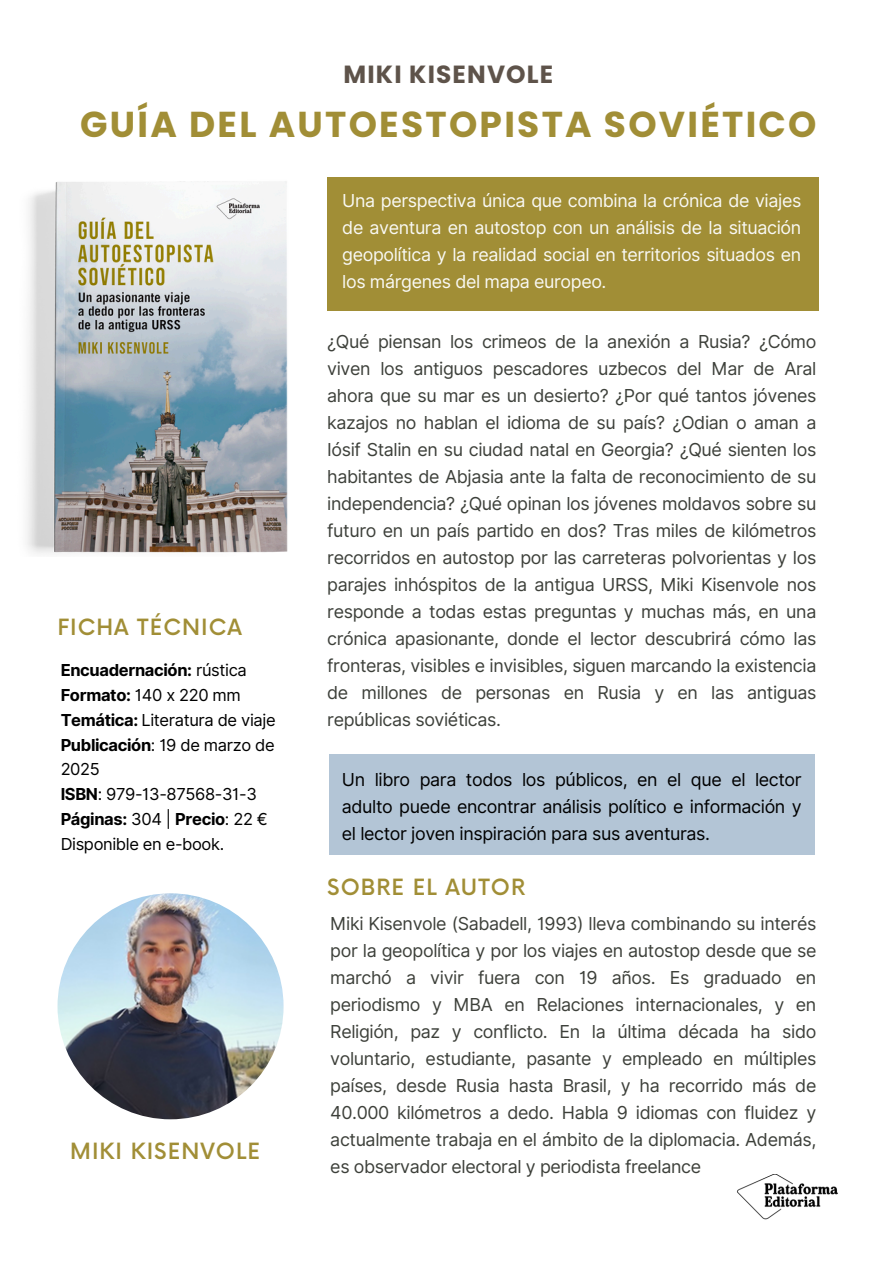
<style>
.page{position:relative;width:894px;height:1264px;background:#fff}
.page>*{position:absolute;margin:0;border:0;box-sizing:border-box;transform-origin:0 0}
.t1{font:700 36px "Poppins";letter-spacing:.065em;color:#a18e36}
.t2{font:700 24.75px "Poppins";letter-spacing:.045em;color:#5e534a}
.t3{font:500 21.75px "Now";letter-spacing:.045em;color:#a18e36}
.t4{font:17.85px/27px "Inter";letter-spacing:-.02em;color:#3d403a;text-align:justify}
.t5{font:17.85px/27px "Inter";letter-spacing:-.02em;color:#f9f9f4;text-align:justify}
.t6{font:17.85px/27px "Inter";letter-spacing:-.02em;color:#000;text-align:justify}
.t7{font:16.5px/24.8px "Inter";letter-spacing:-.02em;color:#000}
.t8{font:700 16.5px "Inter";letter-spacing:-.02em;color:#000}
.s1{font-weight:400}
.s2{font-weight:700}
</style>
<div class="page">
<img style="left:737px;top:1174px;width:101px;height:46px">
<img style="left:57px;top:893px;width:226px;height:226px;border-radius:50%">
<div style="left:327px;top:177px;width:491px;height:133px;background:#a18e36"></div>
<div style="left:329px;top:754px;width:485px;height:100px;background:#b3c5d6"></div>
<img style="left:27px;top:181px;width:261px;height:373px">
<p class="t2" style="left:343px;top:57px;width:211px">MIKI KISENVOLE</p>
<p class="t1" style="left:80px;top:99px;width:737px">GUÍA DEL AUTOESTOPISTA SOVIÉTICO</p>
<p class="t3" style="left:57px;top:615px;width:186px">FICHA TÉCNICA</p>
<p class="t8" style="left:61px;top:660px;width:188px">Encuadernación: <span class="s1">rústica</span></p>
<p class="t7" style="left:61px;top:682px;width:182px"><span class="s2">Formato:</span> 140 x 220 mm</p>
<p class="t7" style="left:61px;top:707px;width:216px"><span class="s2">Temática:</span> Literatura de viaje</p>
<p class="t7" style="left:61px;top:732px;width:215px"><span class="s2">Publicación</span>: 19 de marzo de<br>2025</p>
<p class="t7" style="left:61px;top:781px;width:198px"><span class="s2">ISBN</span>: 979-13-87568-31-3</p>
<p class="t8" style="left:61px;top:809px;width:209px">Páginas: <span class="s1">304 |</span> Precio<span class="s1">: 22 €</span></p>
<h3 class="t7" style="left:61px;top:831px;width:165px">Disponible en e-book.</h3>
<h3 class="t3" style="left:70px;top:1139px;width:191px">MIKI KISENVOLE</h3>
<p class="t5" style="left:342px;top:187px;width:460px">Una perspectiva única que combina la crónica de viajes de aventura en autostop con un análisis de la situación geopolítica y la realidad social en territorios situados en los márgenes del mapa europeo.</p>
<h3 class="t4" style="left:327px;top:328px;width:490px">¿Qué piensan los crimeos de la anexión a Rusia? ¿Cómo viven los antiguos pescadores uzbecos del Mar de Aral ahora que su mar es un desierto? ¿Por qué tantos jóvenes kazajos no hablan el idioma de su país? ¿Odian o aman a Iósif Stalin en su ciudad natal en Georgia? ¿Qué sienten los habitantes de Abjasia ante la falta de reconocimiento de su independencia? ¿Qué opinan los jóvenes moldavos sobre su futuro en un país partido en dos? Tras miles de kilómetros recorridos en autostop por las carreteras polvorientas y los parajes inhóspitos de la antigua URSS, Miki Kisenvole nos responde a todas estas preguntas y muchas más, en una crónica apasionante, donde el lector descubrirá cómo las fronteras, visibles e invisibles, siguen marcando la existencia de millones de personas en Rusia y en las antiguas repúblicas soviéticas.</h3>
<h1 class="t6" style="left:342px;top:766px;width:461px">Un libro para todos los públicos, en el que el lector adulto puede encontrar análisis político e información y el lector joven inspiración para sus aventuras.</h1>
<p class="t3" style="left:327px;top:875px;width:199px">SOBRE EL AUTOR</p>
<p class="t4" style="left:330px;top:910px;width:487px">Miki Kisenvole (Sabadell, 1993) lleva combinando su interés por la geopolítica y por los viajes en autostop desde que se marchó a vivir fuera con 19 años. Es graduado en periodismo y MBA en Relaciones internacionales, y en Religión, paz y conflicto. En la última década ha sido voluntario, estudiante, pasante y empleado en múltiples países, desde Rusia hasta Brasil, y ha recorrido más de 40.000 kilómetros a dedo. Habla 9 idiomas con fluidez y actualmente trabaja en el ámbito de la diplomacia. Además, es observador electoral y periodista freelance</p>
</div>
